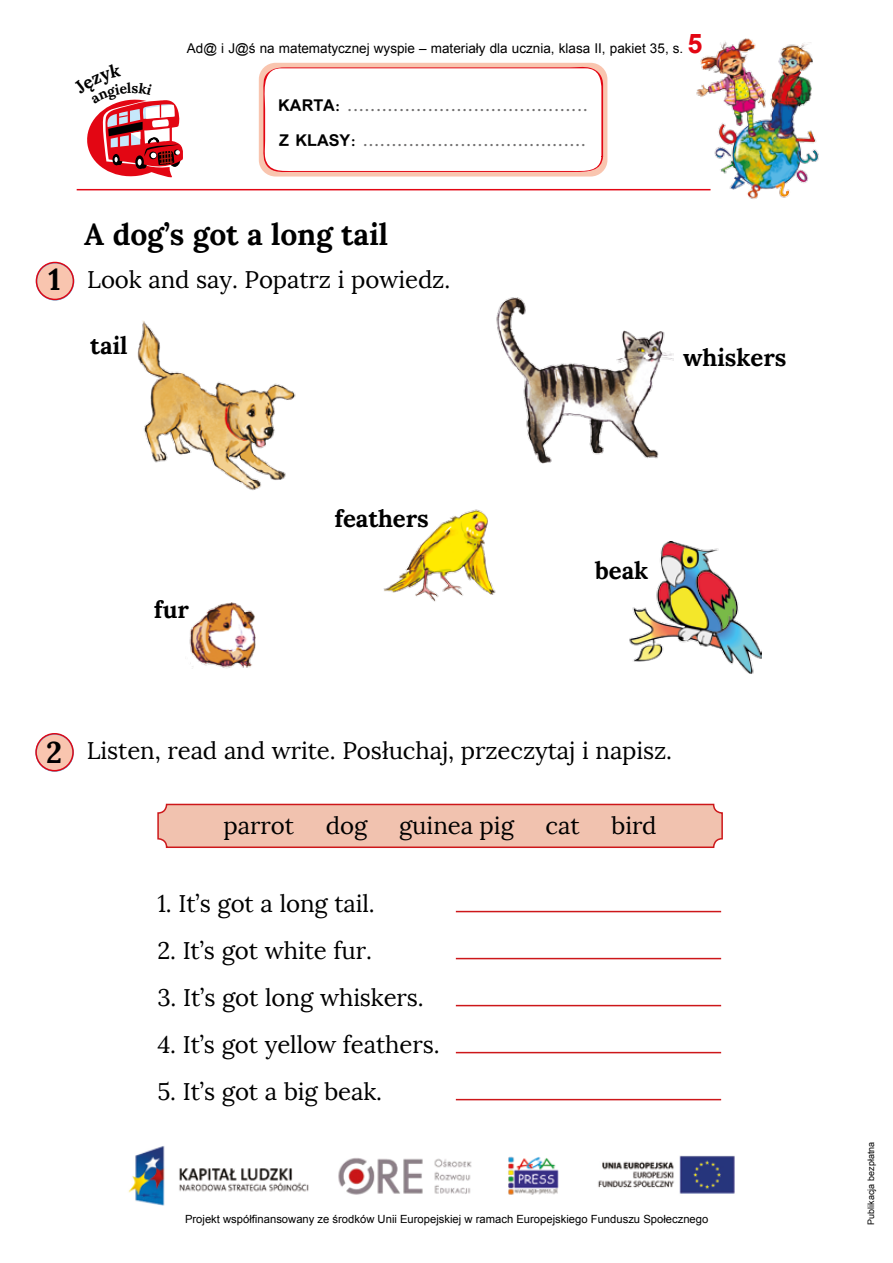
<style>
.page{position:relative;width:893px;height:1263px;background:#fff}
.page>*{position:absolute;margin:0;border:0;box-sizing:border-box;transform-origin:0 0}
.t1{font:700 30px "Lora";letter-spacing:-.005em;color:#000}
.t2{font:24px "Lora";letter-spacing:-.005em;color:#000}
.t3{font:700 24px "Lora";letter-spacing:-.005em;color:#000}
.t4{font:700 18px/35.2px "Simplified Arabic";color:#706f6f}
.t5{font:13.5px "Arial";color:#000}
.t6{font:11.25px "Arial";color:#000}
.t7{font:9px "Arial";color:#000}
.s1{font-weight:700;font-size:27px;color:#e30613}
.s2{color:#000}
</style>
<div class="page">
<img style="left:128px;top:1146px;width:607px;height:60px">
<hr style="left:77px;top:189px;width:633px;height:1px;background:#e30613">
<div style="left:259px;top:63px;width:348px;height:114px;background:#f9c5af;border-radius:17px"></div>
<svg style="left:260px;top:66px;width:343px;height:107px;background:#fef6f5"></svg>
<img style="left:694px;top:38px;width:125px;height:161px">
<svg style="left:36px;top:262px;width:38px;height:39px"></svg>
<svg style="left:35px;top:733px;width:39px;height:39px"></svg>
<hr style="left:456px;top:911px;width:265px;height:1px;background:#cd171a">
<hr style="left:456px;top:958px;width:265px;height:1px;background:#cd171a">
<hr style="left:456px;top:1005px;width:265px;height:1px;background:#cd171a">
<hr style="left:456px;top:1052px;width:265px;height:1px;background:#cd171a">
<hr style="left:456px;top:1099px;width:265px;height:1px;background:#cd171a">
<div style="left:158px;top:804px;width:564px;height:43px;background:#f1c2af;border-radius:9px"></div>
<div style="left:157px;top:804px;width:566px;height:44px;border:2px solid #cd171a;border-radius:9px"></div>
<img style="left:496px;top:297px;width:177px;height:167px">
<img style="left:629px;top:541px;width:133px;height:133px">
<img style="left:189px;top:602px;width:67px;height:67px">
<img style="left:137px;top:321px;width:159px;height:170px">
<img style="left:383px;top:509px;width:113px;height:93px">
<svg style="left:87px;top:99px;width:96px;height:79px"></svg>
<p class="t5" style="left:187px;top:39px;width:517px">Ad@ i J@ś na matematycznej wyspie – materiały dla ucznia, klasa II, pakiet 35, s. <span class="s1">5</span></p>
<p class="t4" style="left:278px;top:88px;width:311px"><span class="s2">KARTA:</span> ..........................................<br><span class="s2">Z KLASY:</span> .......................................</p>
<p class="t1" style="left:48px;top:260px;width:14px">1</p>
<p class="t1" style="left:84px;top:214px;width:305px">A dog’s got a long tail</p>
<p class="t2" style="left:87px;top:265px;width:365px">Look and say. Popatrz i powiedz.</p>
<p class="t3" style="left:90px;top:330px;width:39px">tail</p>
<p class="t3" style="left:683px;top:342px;width:105px">whiskers</p>
<p class="t3" style="left:154px;top:593px;width:36px">fur</p>
<p class="t3" style="left:334px;top:503px;width:96px">feathers</p>
<p class="t3" style="left:595px;top:555px;width:55px">beak</p>
<p class="t1" style="left:46px;top:733px;width:17px">2</p>
<p class="t2" style="left:87px;top:736px;width:587px">Listen, read and write. Posłuchaj, przeczytaj i napisz.</p>
<p class="t2" style="left:224px;top:811px;width:72px">parrot</p>
<p class="t2" style="left:326px;top:811px;width:43px">dog</p>
<p class="t2" style="left:399px;top:811px;width:116px">guinea pig</p>
<p class="t2" style="left:545px;top:811px;width:36px">cat</p>
<p class="t2" style="left:611px;top:811px;width:47px">bird</p>
<p class="t2" style="left:157px;top:889px;width:219px">1. It’s got a long tail.</p>
<p class="t2" style="left:157px;top:936px;width:216px">2. It’s got white fur.</p>
<p class="t2" style="left:157px;top:983px;width:268px">3. It’s got long whiskers.</p>
<p class="t2" style="left:157px;top:1030px;width:284px">4. It’s got yellow feathers.</p>
<p class="t2" style="left:157px;top:1077px;width:226px">5. It’s got a big beak.</p>
<p class="t6" style="left:185px;top:1212px;width:525px">Projekt współfinansowany ze środków Unii Europejskiej w ramach Europejskiego Funduszu Społecznego</p>
<p class="t7" style="left:865px;top:1224px;width:84px;rotate:-90deg">Publikacja bezpłatna</p>
</div>
